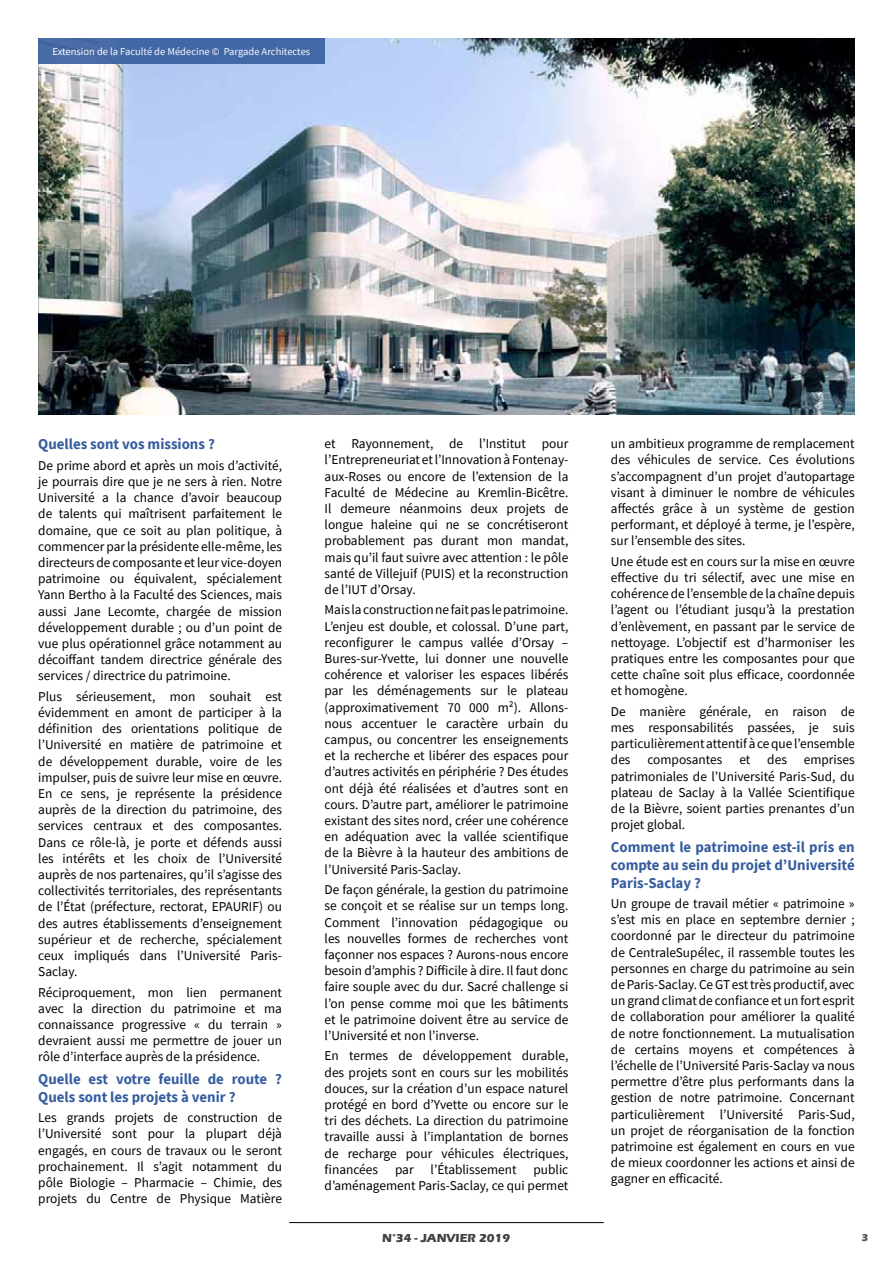
<style>
.page{position:relative;width:893px;height:1263px;background:#fff}
.page>*{position:absolute;margin:0;border:0;box-sizing:border-box;transform-origin:0 0}
.t1{font:700 15px/18px "Source Sans Pro";color:#365d9e}
.t2{font:13.5px/16.2px "Source Sans Pro";color:#000;text-align:justify}
.t3{font:700 12px "Eras ITC";color:#414042}
.t4{font:10.5px "Source Sans Pro";color:#fff}
.t5{font:700 10.5px "Eras ITC";color:#58595b}
</style>
<div class="page">
<hr style="left:289px;top:1222px;width:315px;height:1px;background:#000">
<img style="left:38px;top:38px;width:817px;height:377px">
<div style="left:38px;top:38px;width:287px;height:26px;background:#4268a6"></div>
<p class="t4" style="left:53px;top:45px;width:259px">Extension de la Faculté de Médecine © Pargade Architectes</p>
<p class="t1" style="left:38px;top:435px;width:178px">Quelles sont vos missions ?</p>
<p class="t2" style="left:38px;top:457px;width:245px">De prime abord et après un mois d’activité, je pourrais dire que je ne sers à rien. Notre Université a la chance d’avoir beaucoup de talents qui maîtrisent parfaitement le domaine, que ce soit au plan politique, à commencer par la présidente elle-même, les directeurs de composante et leur vice-doyen patrimoine ou équivalent, spécialement Yann Bertho à la Faculté des Sciences, mais aussi Jane Lecomte, chargée de mission développement durable ; ou d’un point de vue plus opérationnel grâce notamment au décoiffant tandem directrice générale des services / directrice du patrimoine.</p>
<p class="t2" style="left:38px;top:688px;width:245px">Plus sérieusement, mon souhait est évidemment en amont de participer à la définition des orientations politique de l’Université en matière de patrimoine et de développement durable, voire de les impulser, puis de suivre leur mise en œuvre.<br>En ce sens, je représente la présidence auprès de la direction du patrimoine, des services centraux et des composantes.<br>Dans ce rôle-là, je porte et défends aussi les intérêts et les choix de l’Université auprès de nos partenaires, qu’il s’agisse des collectivités territoriales, des représentants de l’État (préfecture, rectorat, EPAURIF) ou des autres établissements d’enseignement supérieur et de recherche, spécialement ceux impliqués dans l’Université Paris-Saclay.</p>
<p class="t2" style="left:38px;top:984px;width:245px">Réciproquement, mon lien permanent avec la direction du patrimoine et ma connaissance progressive « du terrain » devraient aussi me permettre de jouer un rôle d’interface auprès de la présidence.</p>
<p class="t1" style="left:38px;top:1069px;width:245px">Quelle est votre feuille de route ?<br>Quels sont les projets à venir ?</p>
<p class="t2" style="left:38px;top:1109px;width:245px">Les grands projets de construction de l’Université sont pour la plupart déjà engagés, en cours de travaux ou le seront prochainement. Il s’agit notamment du pôle Biologie – Pharmacie – Chimie, des projets du Centre de Physique Matière</p>
<p class="t2" style="left:325px;top:435px;width:245px">et Rayonnement, de l’Institut pour l’Entrepreneuriat et l’Innovation à Fontenay&shy;aux-Roses ou encore de l’extension de la Faculté de Médecine au Kremlin-Bicêtre.<br>Il demeure néanmoins deux projets de longue haleine qui ne se concrétiseront probablement pas durant mon mandat, mais qu’il faut suivre avec attention : le pôle santé de Villejuif (PUIS) et la reconstruction de l’IUT d’Orsay.</p>
<p class="t2" style="left:325px;top:602px;width:245px">Mais la construction ne fait pas le patrimoine.<br>L’enjeu est double, et colossal. D’une part, reconfigurer le campus vallée d’Orsay – Bures-sur-Yvette, lui donner une nouvelle cohérence et valoriser les espaces libérés par les déménagements sur le plateau (approximativement 70 000 m²). Allons&shy;nous accentuer le caractère urbain du campus, ou concentrer les enseignements et la recherche et libérer des espaces pour d’autres activités en périphérie ? Des études ont déjà été réalisées et d’autres sont en cours. D’autre part, améliorer le patrimoine existant des sites nord, créer une cohérence en adéquation avec la vallée scientifique de la Bièvre à la hauteur des ambitions de l’Université Paris-Saclay.</p>
<p class="t2" style="left:325px;top:881px;width:245px">De façon générale, la gestion du patrimoine se conçoit et se réalise sur un temps long.<br>Comment l’innovation pédagogique ou les nouvelles formes de recherches vont façonner nos espaces ? Aurons-nous encore besoin d’amphis ? Difficile à dire. Il faut donc faire souple avec du dur. Sacré challenge si l’on pense comme moi que les bâtiments et le patrimoine doivent être au service de l’Université et non l’inverse.</p>
<p class="t2" style="left:325px;top:1048px;width:245px">En termes de développement durable, des projets sont en cours sur les mobilités douces, sur la création d’un espace naturel protégé en bord d’Yvette ou encore sur le tri des déchets. La direction du patrimoine travaille aussi à l’implantation de bornes de recharge pour véhicules électriques, financées</p>
<p class="t2" style="left:395px;top:1161px;width:20px">par</p>
<p class="t2" style="left:431px;top:1161px;width:87px">l’Établissement</p>
<p class="t2" style="left:325px;top:1161px;width:245px;text-align:right">public<br>d’aménagement Paris-Saclay, ce qui permet</p>
<p class="t2" style="left:611px;top:435px;width:245px">un ambitieux programme de remplacement des véhicules de service. Ces évolutions s’accompagnent d’un projet d’autopartage visant à diminuer le nombre de véhicules affectés grâce à un système de gestion performant, et déployé à terme, je l’espère, sur l’ensemble des sites.</p>
<p class="t2" style="left:611px;top:553px;width:245px">Une étude est en cours sur la mise en œuvre effective du tri sélectif, avec une mise en cohérence de l’ensemble de la chaîne depuis l’agent ou l’étudiant jusqu’à la prestation d’enlèvement, en passant par le service de nettoyage. L’objectif est d’harmoniser les pratiques entre les composantes pour que cette chaîne soit plus efficace, coordonnée et homogène.</p>
<p class="t2" style="left:611px;top:703px;width:245px">De manière générale, en raison de mes responsabilités passées, je suis particulièrement attentif à ce que l’ensemble des</p>
<p class="t2" style="left:647px;top:752px;width:77px">composantes</p>
<p class="t2" style="left:739px;top:752px;width:13px">et</p>
<p class="t2" style="left:767px;top:752px;width:21px">des</p>
<p class="t2" style="left:611px;top:752px;width:245px;text-indent:193px">emprises patrimoniales de l’Université Paris-Sud, du plateau de Saclay à la Vallée Scientifique de la Bièvre, soient parties prenantes d’un projet global.</p>
<p class="t1" style="left:611px;top:837px;width:245px;text-align:justify">Comment le patrimoine est-il pris en compte au sein du projet d’Université Paris-Saclay ?</p>
<p class="t2" style="left:611px;top:895px;width:245px">Un groupe de travail métier « patrimoine » s’est mis en place en septembre dernier ; coordonné par le directeur du patrimoine de CentraleSupélec, il rassemble toutes les personnes en charge du patrimoine au sein de Paris-Saclay. Ce GT est très productif, avec un grand climat de confiance et un fort esprit de collaboration pour améliorer la qualité de notre fonctionnement. La mutualisation de certains moyens et compétences à l’échelle de l’Université Paris-Saclay va nous permettre d’être plus performants dans la gestion de notre patrimoine. Concernant particulièrement l’Université Paris-Sud, un projet de réorganisation de la fonction patrimoine est également en cours en vue de mieux coordonner les actions et ainsi de gagner en efficacité.</p>
<p class="t3" style="left:382px;top:1231px;width:129px">N°34 - JANVIER 2019</p>
<p class="t5" style="left:861px;top:1231px;width:8px">3</p>
</div>
